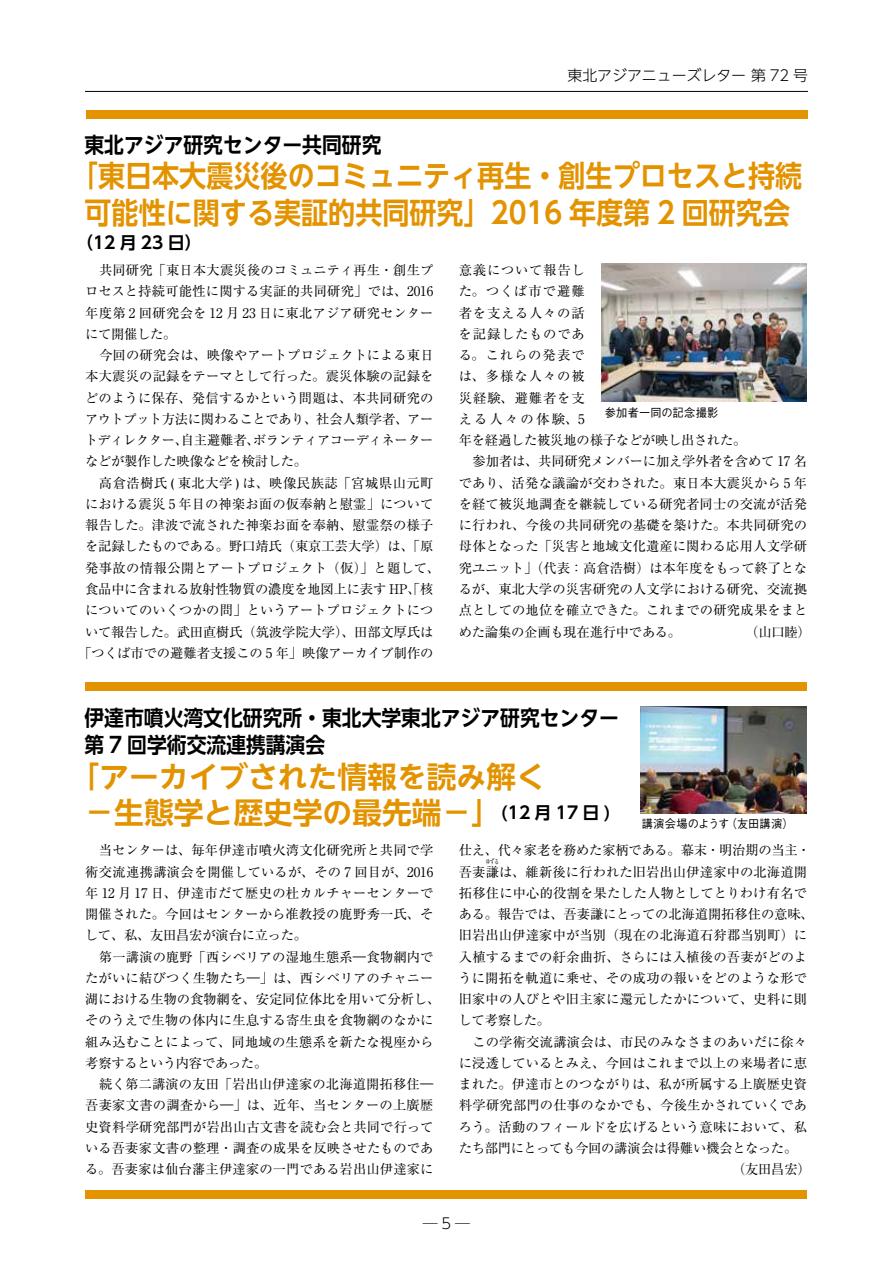
<style>
.page{position:relative;width:893px;height:1263px;background:#fff}
.page>*{position:absolute;margin:0;border:0;box-sizing:border-box;transform-origin:0 0}
.t1{font:700 29.7px/36.2px "UD Shin Go NT Pro De";color:#e39300;text-align:center;scale:.91 1}
.t2{font:700 29.7px/36.2px "UD Shin Go NT Pro De";color:#e39300}
.t3{font:700 21.45px/27.6px "UD Shin Go NT Pro De";color:#000;scale:.92 1}
.t4{font:700 16.95px "UD Shin Go NT Pro De";color:#000}
.t5{font:300 14.85px "UD Shin Go NT Pro";color:#000}
.t6{font:13.35px/21.3px "Ryumin Pro";letter-spacing:.005em;color:#000;text-align:justify}
.t7{font:13.35px "Ryumin Pro";letter-spacing:-.015em;color:#000}
.t8{font:13.35px "Ryumin Pro";letter-spacing:-.02em;color:#000}
.t9{font:13.35px "Ryumin Pro";letter-spacing:.075em;color:#000}
.t10{font:13.35px "Ryumin Pro";letter-spacing:.04em;color:#000}
.t11{font:13.35px "Ryumin Pro";letter-spacing:.06em;color:#000}
.t12{font:13.35px "Ryumin Pro";letter-spacing:.08em;color:#000}
.t13{font:13.35px "Ryumin Pro";letter-spacing:.065em;color:#000}
.t14{font:13.35px "Ryumin Pro";letter-spacing:.17em;color:#000}
.t15{font:500 11.7px "Gothic BBB Pro";letter-spacing:.01em;color:#000;scale:.96 1}
.t16{font:6.6px "Ryumin Pro";color:#000;scale:.66 1}
</style>
<div class="page">
<hr style="left:85px;top:91px;width:723px;height:1px;background:#000">
<div style="left:85px;top:1191px;width:722px;height:8px;background:#e39300"></div>
<div style="left:85px;top:682px;width:722px;height:8px;background:#e39300"></div>
<div style="left:86px;top:111px;width:722px;height:8px;background:#e39300"></div>
<img style="left:602px;top:263px;width:204px;height:139px">
<img style="left:640px;top:707px;width:166px;height:106px">
<p class="t5" style="left:567px;top:63px;width:242px">東北アジアニューズレター 第 72 号</p>
<h2 class="t3" style="left:85px;top:130px;width:324px">東北アジア研究センター共同研究</h2>
<h1 class="t1" style="left:71px;top:157px;width:805px">「東日本大震災後のコミュニティ再生・創生プロセスと持続可能性に関する実証的共同研究」2016 年度第 2 回研究会</h1>
<p class="t4" style="left:76px;top:228px;width:127px">（12 月 23 日）</p>
<p class="t6" style="left:85px;top:258px;width:350px;text-indent:14px">共同研究「東日本大震災後のコミュニティ再生・創生プロセスと持続可能性に関する実証的共同研究」では、2016年度第 2 回研究会を 12 月 23 日に東北アジア研究センターにて開催した。</p>
<p class="t6" style="left:85px;top:343px;width:350px;text-indent:14px">今回の研究会は、映像やアートプロジェクトによる東日本大震災の記録をテーマとして行った。震災体験の記録をどのように保存、発信するかという問題は、本共同研究のアウトプット方法に関わることであり、社会人類学者、アートディレクター、自主避難者、ボランティアコーディネーターなどが製作した映像などを検討した。</p>
<p class="t10" style="left:99px;top:472px;width:336px">高倉浩樹氏 ( 東北大学 ) は、映像民族誌「宮城県山元町</p>
<p class="t6" style="left:85px;top:492px;width:350px">における震災 5 年目の神楽お面の仮奉納と慰霊」について</p>
<p class="t6" style="left:85px;top:514px;width:350px">報告した。津波で流された神楽お面を奉納、慰霊祭の様子</p>
<p class="t6" style="left:85px;top:535px;width:350px">を記録したものである。野口靖氏（東京工芸大学）は、「原</p>
<p class="t6" style="left:85px;top:556px;width:357px">発事故の情報公開とアートプロジェクト（仮）」と題して、</p>
<p class="t7" style="left:85px;top:578px;width:350px">食品中に含まれる放射性物質の濃度を地図上に表す HP、「核</p>
<p class="t6" style="left:85px;top:599px;width:350px">についてのいくつかの問」というアートプロジェクトにつ</p>
<p class="t6" style="left:85px;top:620px;width:350px">いて報告した。武田直樹氏（筑波学院大学）、田部文厚氏は</p>
<p class="t6" style="left:78px;top:641px;width:356px">「つくば市での避難者支援この 5 年」映像アーカイブ制作の</p>
<p class="t11" style="left:459px;top:260px;width:128px">意義について報告し</p>
<p class="t12" style="left:459px;top:281px;width:128px">た。つくば市で避難</p>
<p class="t11" style="left:459px;top:302px;width:127px">者を支える人々の話</p>
<p class="t13" style="left:459px;top:323px;width:128px">を記録したものであ</p>
<p class="t9" style="left:459px;top:345px;width:128px">る。これらの発表で</p>
<p class="t9" style="left:459px;top:366px;width:128px">は、多様な人々の被</p>
<p class="t9" style="left:459px;top:387px;width:127px">災経験、避難者を支</p>
<p class="t14" style="left:459px;top:408px;width:128px">える人々の体験、5</p>
<p class="t8" style="left:459px;top:430px;width:289px">年を経過した被災地の様子などが映し出された。</p>
<p class="t7" style="left:473px;top:451px;width:336px">参加者は、共同研究メンバーに加え学外者を含めて 17 名</p>
<p class="t6" style="left:459px;top:471px;width:350px">であり、活発な議論が交わされた。東日本大震災から 5 年</p>
<p class="t6" style="left:459px;top:492px;width:350px">を経て被災地調査を継続している研究者同士の交流が活発</p>
<p class="t6" style="left:459px;top:514px;width:350px">に行われ、今後の共同研究の基礎を築けた。本共同研究の</p>
<p class="t6" style="left:459px;top:535px;width:350px">母体となった「災害と地域文化遺産に関わる応用人文学研</p>
<p class="t6" style="left:459px;top:556px;width:350px">究ユニット」（代表：高倉浩樹）は本年度をもって終了とな</p>
<p class="t6" style="left:459px;top:577px;width:350px">るが、東北大学の災害研究の人文学における研究、交流拠</p>
<p class="t6" style="left:459px;top:599px;width:350px">点としての地位を確立できた。これまでの研究成果をまと</p>
<p class="t7" style="left:459px;top:621px;width:224px">めた論集の企画も現在進行中である。</p>
<p class="t6" style="left:745px;top:620px;width:67px">（山口睦）</p>
<p class="t15" style="left:605px;top:403px;width:120px">参加者一同の記念撮影</p>
<h2 class="t3" style="left:85px;top:703px;width:582px">伊達市噴火湾文化研究所・東北大学東北アジア研究センター第 7 回学術交流連携講演会</h2>
<h1 class="t2" style="left:85px;top:758px;width:527px;text-indent:-15px">「アーカイブされた情報を読み解く<br>－生態学と歴史学の最先端－」<sup>(12</sup> <sup>月</sup> <sup>17</sup> <sup>日</sup> <sup>)</sup></h1>
<p class="t15" style="left:642px;top:814px;width:160px">講演会場のようす（友田講演）</p>
<p class="t6" style="left:85px;top:839px;width:350px;text-indent:14px">当センターは、毎年伊達市噴火湾文化研究所と共同で学術交流連携講演会を開催しているが、その 7 回目が、2016年 12 月 17 日、伊達市だて歴史の杜カルチャーセンターで開催された。今回はセンターから准教授の鹿野秀一氏、そして、私、友田昌宏が演台に立った。</p>
<p class="t6" style="left:85px;top:945px;width:357px;text-align:left;text-indent:14px">第一講演の鹿野「西シベリアの湿地生態系―食物網内でたがいに結びつく生物たち―」は、西シベリアのチャニー湖における生物の食物網を、安定同位体比を用いて分析し、そのうえで生物の体内に生息する寄生虫を食物網のなかに組み込むことによって、同地域の生態系を新たな視座から考察するという内容であった。</p>
<p class="t6" style="left:85px;top:1073px;width:350px;text-indent:14px">続く第二講演の友田「岩出山伊達家の北海道開拓移住―吾妻家文書の調査から―」は、近年、当センターの上廣歴史資料学研究部門が岩出山古文書を読む会と共同で行っている吾妻家文書の整理・調査の成果を反映させたものである。吾妻家は仙台藩主伊達家の一門である岩出山伊達家に</p>
<p class="t6" style="left:459px;top:839px;width:353px">仕え、代々家老を務めた家柄である。幕末・明治期の当主・吾妻謙は、維新後に行われた旧岩出山伊達家中の北海道開</p>
<p class="t16" style="left:486px;top:856px;width:21px">ゆずる</p>
<p class="t6" style="left:459px;top:881px;width:357px;text-align:left">拓移住に中心的役割を果たした人物としてとりわけ有名である。報告では、吾妻謙にとっての北海道開拓移住の意味、旧岩出山伊達家中が当別（現在の北海道石狩郡当別町）に入植するまでの紆余曲折、さらには入植後の吾妻がどのように開拓を軌道に乗せ、その成功の報いをどのような形で旧家中の人びとや旧主家に還元したかについて、史料に則して考察した。</p>
<p class="t6" style="left:472px;top:1030px;width:336px">この学術交流講演会は、市民のみなさまのあいだに徐々</p>
<p class="t6" style="left:459px;top:1051px;width:350px">に浸透しているとみえ、今回はこれまで以上の来場者に恵</p>
<p class="t6" style="left:459px;top:1073px;width:350px">まれた。伊達市とのつながりは、私が所属する上廣歴史資</p>
<p class="t6" style="left:459px;top:1094px;width:350px">料学研究部門の仕事のなかでも、今後生かされていくであ</p>
<p class="t6" style="left:459px;top:1115px;width:350px">ろう。活動のフィールドを広げるという意味において、私</p>
<p class="t8" style="left:459px;top:1137px;width:340px">たち部門にとっても今回の講演会は得難い機会となった。</p>
<p class="t6" style="left:732px;top:1158px;width:80px">（友田昌宏）</p>
<p class="t5" style="left:423px;top:1212px;width:49px">─5─</p>
</div>
